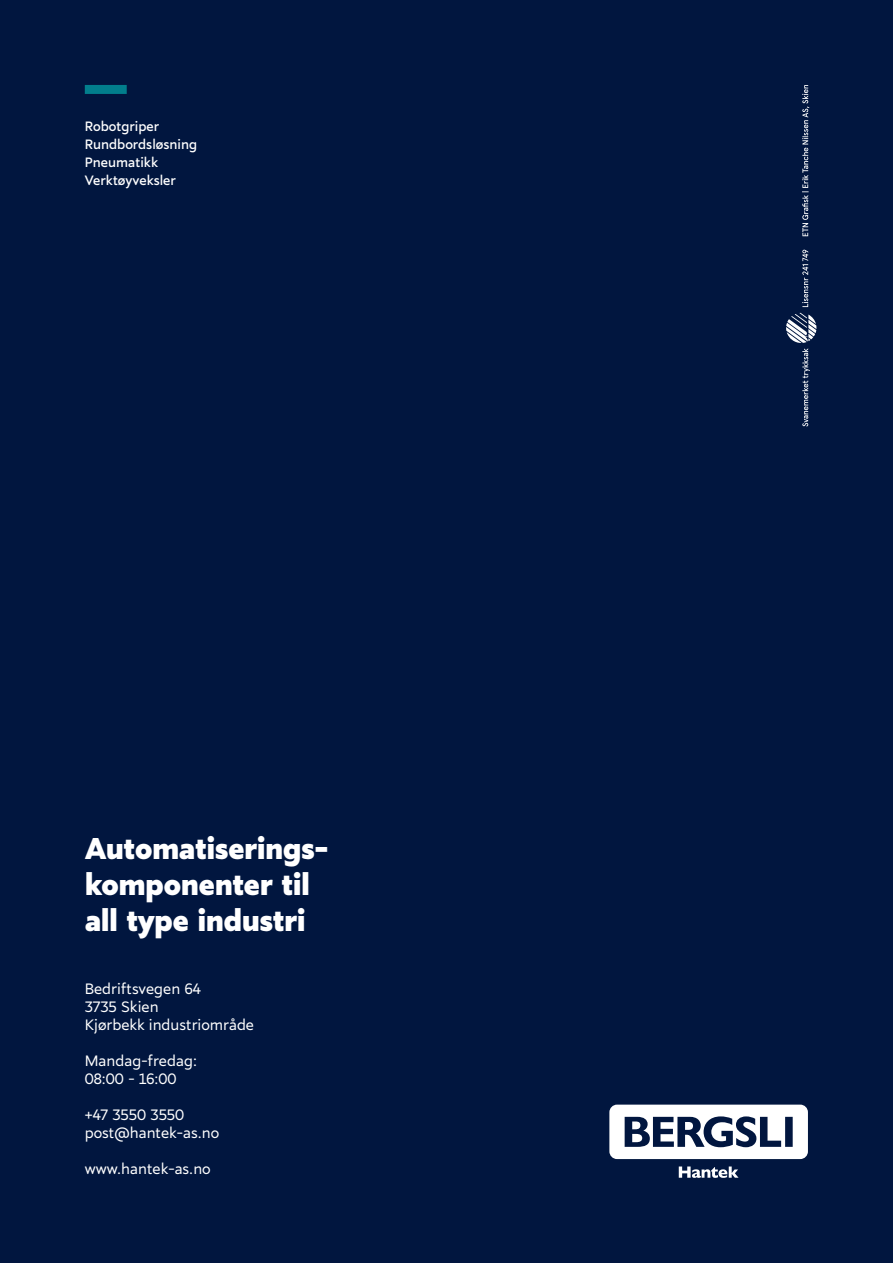
<style>
.page{position:relative;width:893px;height:1263px;background:#01163f}
.page>*{position:absolute;margin:0;border:0;box-sizing:border-box;transform-origin:0 0}
.t1{font:800 30px/36px "Marcher";color:#fff}
.t2{font:15px/18px "Marcher";color:#fff}
.t3{font:13.5px/18px "Marcher";color:#fff}
</style>
<div class="page">
<div style="left:85px;top:85px;width:42px;height:9px;background:#027e8c"></div>
<svg style="left:609px;top:1104px;width:199px;height:55px"></svg>
<svg style="left:679px;top:1166px;width:59px;height:12px"></svg>
<svg style="left:786px;top:85px;width:30px;height:341px"></svg>
<p class="t3" style="left:85px;top:116px;width:114px">Robotgriper<br>Rundbordsløsning<br>Pneumatikk<br>Verktøyveksler</p>
<h1 class="t1" style="left:85px;top:828px;width:245px">Automatiserings&shy;komponenter til all type industri</h1>
<p class="t2" style="left:85px;top:979px;width:171px">Bedriftsvegen 64<br>3735 Skien<br>Kjørbekk industriområde</p>
<p class="t2" style="left:85px;top:1051px;width:114px">Mandag-fredag:<br>08:00 - 16:00</p>
<p class="t2" style="left:85px;top:1105px;width:136px">+47 3550 3550 post@hantek-as.no</p>
<p class="t2" style="left:85px;top:1159px;width:127px">www.hantek-as.no</p>
</div>
